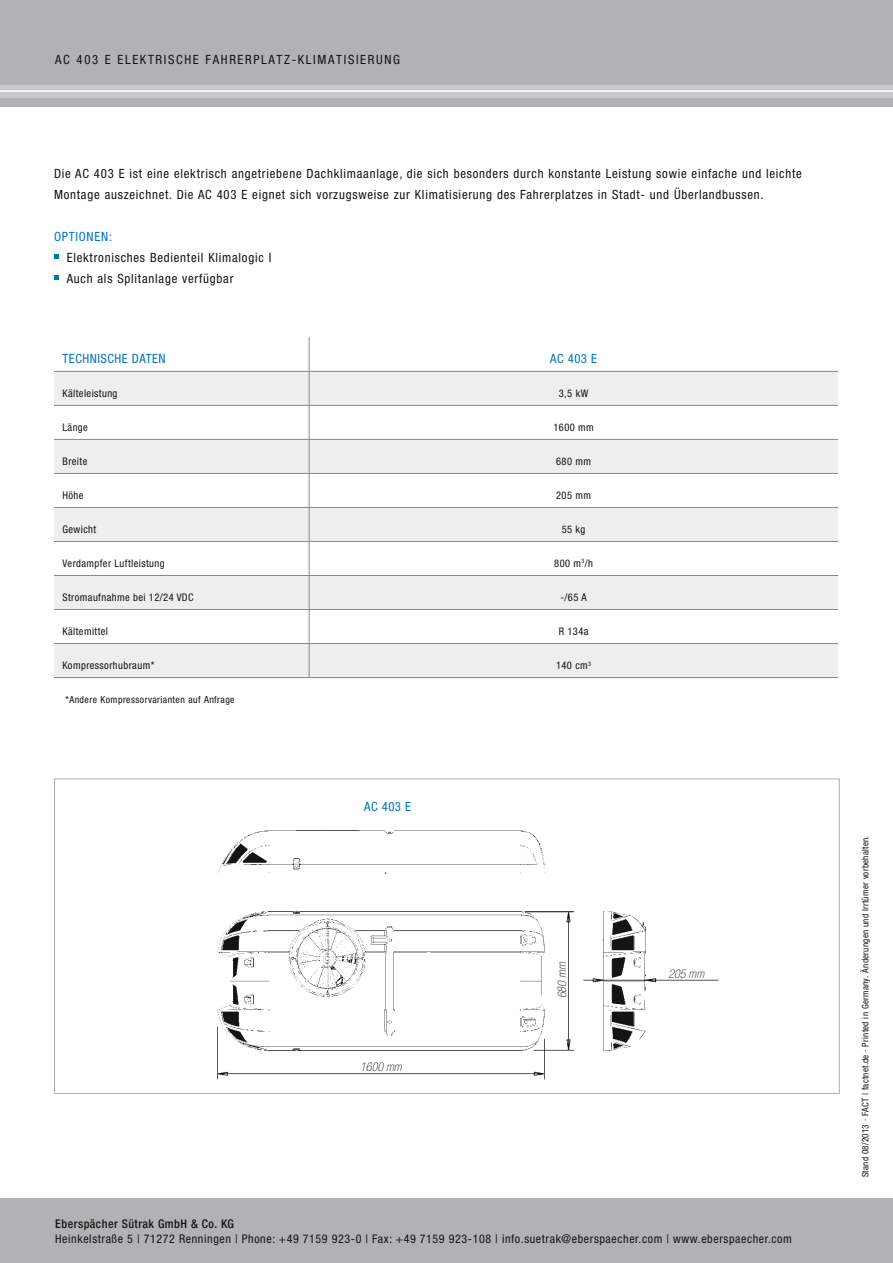
<style>
.page{position:relative;width:893px;height:1263px;background:#fff}
.page>*{position:absolute;margin:0;border:0;box-sizing:border-box;transform-origin:0 0}
.t1{font:condensed 12.75px/21px "Helvetica Neue LTW1 G";letter-spacing:.06em;color:#141414}
.t2{font:condensed 12.75px "Helvetica Neue LTW1 G";letter-spacing:.13em;color:#141414}
.t3{font:condensed 12.75px "Helvetica Neue LTW1 G";letter-spacing:.04em;color:#0074b8}
.t4{font:condensed 12.75px "Helvetica Neue LTW1 G";letter-spacing:.06em;color:#0074b8}
.t5{font:condensed 12px "Helvetica Neue LTW1 G";letter-spacing:.05em;color:#141414}
.t6{font:500 condensed 12px "Helvetica Neue LTW1 G";letter-spacing:.04em;color:#141414}
.t7{font:italic 100 condensed 12px "Helvetica Neue LTW1 G";color:#141414}
.t8{font:condensed 10.5px "Helvetica Neue LTW1 G";letter-spacing:.04em;color:#141414}
.t9{font:condensed 9.75px "Helvetica Neue LTW1 G";color:#141414}
.t10{font:condensed 9px "Helvetica Neue LTW1 G";letter-spacing:.03em;color:#141414}
</style>
<div class="page">
<div style="left:0;top:85px;width:893px;height:28px;background:linear-gradient(to right,#fff,#fff)"></div>
<div style="left:0;top:0;width:893px;height:106px;background:#b1b2b4"></div>
<div style="left:0;top:85px;width:893px;height:13px;background:#c8c8ca"></div>
<hr style="left:0;top:90px;width:893px;height:2px;background:#fff">
<hr style="left:0;top:111px;width:893px;height:1px;background:#fff">
<div style="left:0;top:1198px;width:893px;height:65px;background:#b1b2b4"></div>
<svg style="left:54px;top:255px;width:4px;height:4px"></svg>
<svg style="left:54px;top:276px;width:4px;height:4px"></svg>
<div style="left:54px;top:372px;width:784px;height:33px;background:#eee"></div>
<svg style="left:54px;top:406px;width:784px;height:271px;fill:#f0f0f0"></svg>
<hr style="left:54px;top:371px;width:255px;height:1px;background:#818281">
<hr style="left:309px;top:371px;width:529px;height:1px;background:#818281">
<hr style="left:309px;top:371px;width:1px;height:34px;background:#878889">
<hr style="left:309px;top:406px;width:1px;height:33px;background:#878889">
<hr style="left:309px;top:440px;width:1px;height:33px;background:#878889">
<hr style="left:309px;top:474px;width:1px;height:33px;background:#878889">
<hr style="left:309px;top:508px;width:1px;height:33px;background:#878889">
<hr style="left:309px;top:542px;width:1px;height:33px;background:#878889">
<hr style="left:309px;top:576px;width:1px;height:33px;background:#878889">
<hr style="left:309px;top:610px;width:1px;height:33px;background:#878889">
<hr style="left:309px;top:644px;width:1px;height:33px;background:#878889">
<hr style="left:54px;top:405px;width:255px;height:1px;background:#878889">
<hr style="left:54px;top:439px;width:255px;height:1px;background:#878889">
<hr style="left:54px;top:473px;width:255px;height:1px;background:#878889">
<hr style="left:54px;top:507px;width:255px;height:1px;background:#878889">
<hr style="left:54px;top:541px;width:255px;height:1px;background:#878889">
<hr style="left:54px;top:575px;width:255px;height:1px;background:#878889">
<hr style="left:54px;top:609px;width:255px;height:1px;background:#878889">
<hr style="left:54px;top:643px;width:255px;height:1px;background:#878889">
<hr style="left:54px;top:677px;width:255px;height:1px;background:#878889">
<hr style="left:309px;top:337px;width:1px;height:34px;background:#878889">
<hr style="left:309px;top:405px;width:529px;height:1px;background:#878889">
<hr style="left:309px;top:439px;width:529px;height:1px;background:#878889">
<hr style="left:309px;top:473px;width:529px;height:1px;background:#878889">
<hr style="left:309px;top:507px;width:529px;height:1px;background:#878889">
<hr style="left:309px;top:541px;width:529px;height:1px;background:#878889">
<hr style="left:309px;top:575px;width:529px;height:1px;background:#878889">
<hr style="left:309px;top:609px;width:529px;height:1px;background:#878889">
<hr style="left:309px;top:643px;width:529px;height:1px;background:#878889">
<hr style="left:309px;top:677px;width:529px;height:1px;background:#878889">
<img style="left:217px;top:830px;width:502px;height:250px">
<p class="t2" style="left:55px;top:52px;width:346px">AC 403 E elektrische Fahrerplatz-Klimatisierung</p>
<p class="t1" style="left:54px;top:163px;width:749px">Die AC 403 E ist eine elektrisch angetriebene Dachklimaanlage, die sich besonders durch konstante Leistung sowie einfache und leichte<br>Montage auszeichnet. Die AC 403 E eignet sich vorzugsweise zur Klimatisierung des Fahrerplatzes in Stadt- und Überlandbussen.</p>
<p class="t4" style="left:54px;top:229px;width:60px">Optionen:</p>
<p class="t1" style="left:59px;top:247px;width:212px">Elektronisches Bedienteil Klimalogic I<br>Auch als Splitanlage verfügbar</p>
<p class="t3" style="left:63px;top:351px;width:105px">technische Daten</p>
<p class="t3" style="left:550px;top:351px;width:47px">AC 403 E</p>
<p class="t8" style="left:63px;top:387px;width:56px">Kälteleistung</p>
<p class="t8" style="left:559px;top:387px;width:31px">3,5 kW</p>
<p class="t8" style="left:63px;top:421px;width:27px">Länge</p>
<p class="t8" style="left:553px;top:421px;width:42px">1600 mm</p>
<p class="t8" style="left:63px;top:455px;width:26px">Breite</p>
<p class="t8" style="left:556px;top:455px;width:36px">680 mm</p>
<p class="t8" style="left:63px;top:489px;width:23px">Höhe</p>
<p class="t8" style="left:556px;top:489px;width:36px">205 mm</p>
<p class="t8" style="left:63px;top:523px;width:35px">Gewicht</p>
<p class="t8" style="left:562px;top:523px;width:25px">55 kg</p>
<p class="t8" style="left:63px;top:557px;width:104px">Verdampfer Luftleistung</p>
<p class="t8" style="left:554px;top:557px;width:40px">800 m<sup>3</sup>/h</p>
<p class="t8" style="left:63px;top:591px;width:121px">Stromaufnahme bei 12/24 VDC</p>
<p class="t8" style="left:560px;top:591px;width:28px">-/65 A</p>
<p class="t8" style="left:63px;top:625px;width:47px">Kältemittel</p>
<p class="t8" style="left:559px;top:625px;width:31px">R 134a</p>
<p class="t8" style="left:63px;top:659px;width:93px">Kompressorhubraum*</p>
<p class="t8" style="left:556px;top:659px;width:37px">140 cm<sup>3</sup></p>
<p class="t9" style="left:66px;top:694px;width:171px">*Andere Kompressorvarianten auf Anfrage</p>
<p class="t3" style="left:364px;top:799px;width:47px">AC 403 E</p>
<p class="t7" style="left:360px;top:1060px;width:43px">1600 mm</p>
<p class="t7" style="left:555px;top:998px;width:38px;rotate:-90deg">680 mm</p>
<p class="t7" style="left:668px;top:967px;width:37px">205 mm</p>
<p class="t6" style="left:55px;top:1216px;width:180px">Eberspächer Sütrak GmbH &amp; Co. KG</p>
<p class="t5" style="left:55px;top:1231px;width:738px">Heinkelstraße 5 | 71272 Renningen | Phone: +49 7159 923-0 | Fax: +49 7159 923-108 | info.suetrak@eberspaecher.com | www.eberspaecher.com</p>
<p class="t10" style="left:860px;top:1177px;width:344px;rotate:-90deg">Stand 08/2013 · FACT | factnet.de · Printed in Germany. Änderungen und Irrtümer vorbehalten.</p>
</div>
